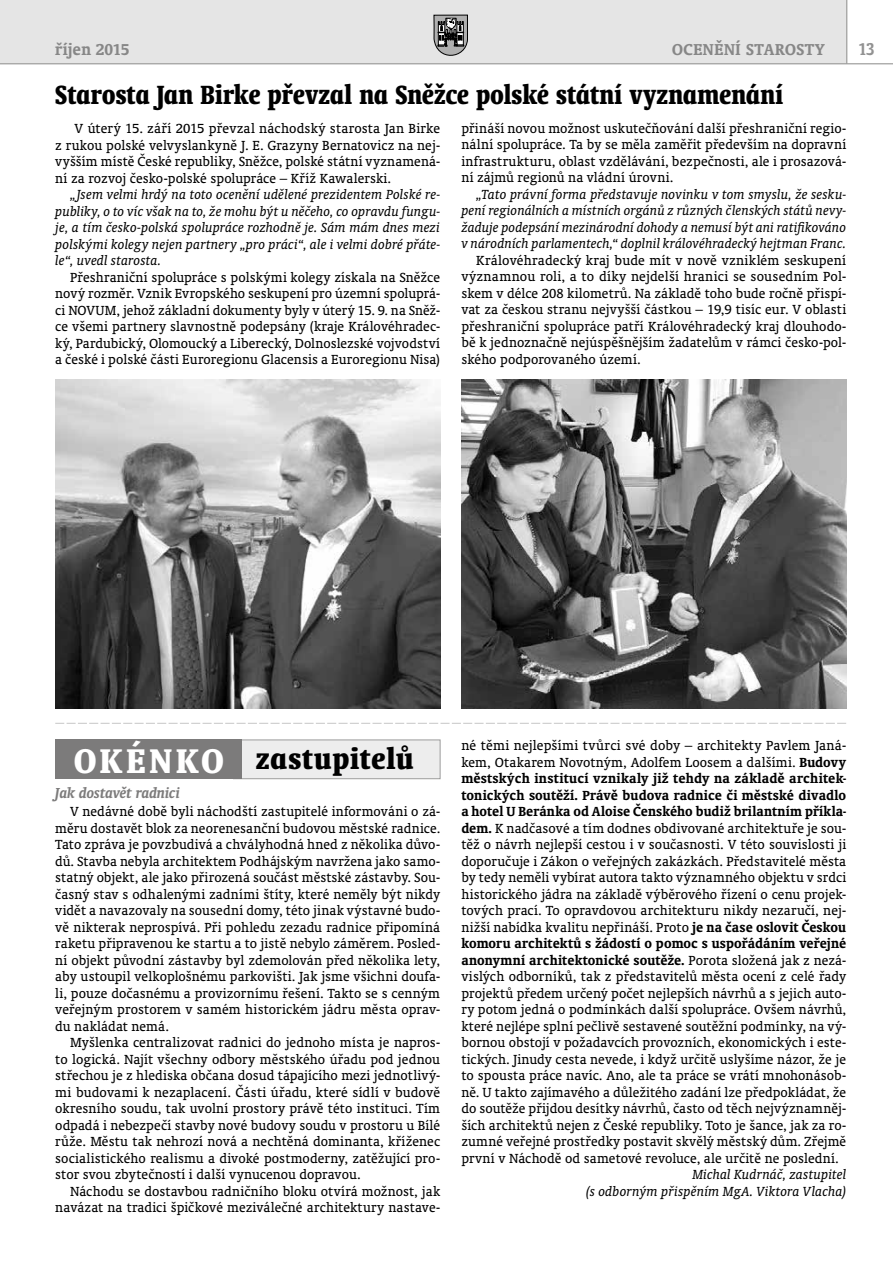
<style>
.page{position:relative;width:893px;height:1263px;background:#fff}
.page>*{position:absolute;margin:0;border:0;box-sizing:border-box;transform-origin:0 0}
.t1{font:700 condensed 33px "Oranda AT";letter-spacing:.03em;color:#000}
.t2{font:700 condensed 30px "Oranda AT";letter-spacing:.005em;color:#000;scale:.92 1}
.t3{font:700 19.5px "Oranda AT";color:#929292;scale:.9 1}
.t4{font:700 18px "Oranda AT";letter-spacing:.03em;color:#878787}
.t5{font:700 18px "Oranda AT";color:#878787}
.t6{font:italic 700 16.5px "Oranda AT";color:#7c7b7b}
.t7{font:15px/16.5px "Oranda AT";letter-spacing:.005em;color:#000;text-align:justify}
.t8{font:italic 15px/16.5px "Oranda AT";letter-spacing:.005em;color:#000;text-align:justify}
.s1{font-size:39px;color:#fff}
.s2{font-weight:700}
</style>
<div class="page">
<div style="left:0;top:0;width:847px;height:64px;background:#e5e5e5"></div>
<hr style="left:0;top:63px;width:893px;height:1px;background:#9d9d9c">
<svg style="left:434px;top:15px;width:34px;height:40px"></svg>
<hr style="left:846px;top:0;width:1px;height:64px;background:#9d9d9c">
<svg style="left:55px;top:723px;width:791px;height:1px"></svg>
<div style="left:233px;top:739px;width:207px;height:40px;background:#ededed;border:1px solid #9d9d9c"></div>
<div style="left:55px;top:739px;width:187px;height:40px;background:#7c7b7b"></div>
<img style="left:461px;top:379px;width:385px;height:329px">
<img style="left:55px;top:379px;width:385px;height:329px">
<p class="t5" style="left:55px;top:38px;width:76px">říjen 2015</p>
<p class="t4" style="left:672px;top:39px;width:154px">OCENĚNÍ STAROSTY</p>
<h3 class="t3" style="left:858px;top:38px;width:19px">13</h3>
<h2 class="t2" style="left:55px;top:77px;width:793px">Starosta Jan Birke převzal na Sněžce polské státní vyznamenání</h2>
<p class="t7" style="left:461px;top:120px;width:386px">přináší novou možnost uskutečňování další přeshraniční regio&shy;nální spolupráce. Ta by se měla zaměřit především na dopravní infrastrukturu, oblast vzdělávání, bezpečnosti, ale i prosazová&shy;ní zájmů regionů na vládní úrovni.</p>
<p class="t8" style="left:461px;top:186px;width:386px;text-indent:15px">„Tato právní forma představuje novinku v tom smyslu, že sesku&shy;pení regionálních a místních orgánů z různých členských států nevy&shy;žaduje podepsání mezinárodní dohody a nemusí být ani ratifikováno v národních parlamentech,“ doplnil královéhradecký hejtman Franc.</p>
<p class="t7" style="left:461px;top:252px;width:386px;text-indent:15px">Královéhradecký kraj bude mít v nově vzniklém seskupení významnou roli, a to díky nejdelší hranici se sousedním Pol&shy;skem v délce 208 kilometrů. Na základě toho bude ročně přispí&shy;vat za českou stranu nejvyšší částkou – 19,9 tisíc eur. V oblasti přeshraniční spolupráce patří Královéhradecký kraj dlouhodo&shy;bě k jednoznačně nejúspěšnějším žadatelům v rámci česko-pol&shy;ského podporovaného území.</p>
<p class="t7" style="left:55px;top:120px;width:386px;text-indent:19px">V úterý 15. září 2015 převzal náchodský starosta Jan Birke z rukou polské velvyslankyně J. E. Grazyny Bernatovicz na nej&shy;vyšším místě České republiky, Sněžce, polské státní vyznamená&shy;ní za rozvoj česko-polské spolupráce – Kříž Kawalerski.</p>
<p class="t8" style="left:55px;top:186px;width:386px;text-indent:15px">„Jsem velmi hrdý na toto ocenění udělené prezidentem Polské re&shy;publiky, o to víc však na to, že mohu být u něčeho, co opravdu fungu&shy;je, a tím česko-polská spolupráce rozhodně je. Sám mám dnes mezi polskými kolegy nejen partnery „pro práci“, ale i velmi dobré přáte&shy;le“, uvedl starosta.</p>
<p class="t7" style="left:55px;top:268px;width:386px;text-indent:15px">Přeshraniční spolupráce s polskými kolegy získala na Sněžce nový rozměr. Vznik Evropského seskupení pro územní spoluprá&shy;ci NOVUM, jehož základní dokumenty byly v úterý 15. 9. na Sněž&shy;ce všemi partnery slavnostně podepsány (kraje Královéhradec&shy;ký, Pardubický, Olomoucký a Liberecký, Dolnoslezské vojvodství a české i polské části Euroregionu Glacensis a Euroregionu Nisa)</p>
<h1 class="t1" style="left:74px;top:739px;width:341px"><span class="s1">OKÉNKO</span> zastupitelů</h1>
<p class="t6" style="left:55px;top:783px;width:126px">Jak dostavět radnici</p>
<p class="t7" style="left:55px;top:803px;width:386px;text-indent:15px">V nedávné době byli náchodští zastupitelé informováni o zá&shy;měru dostavět blok za neorenesanční budovou městské radnice.<br>Tato zpráva je povzbudivá a chvályhodná hned z několika důvo&shy;dů. Stavba nebyla architektem Podhájským navržena jako samo&shy;statný objekt, ale jako přirozená součást městské zástavby. Sou&shy;časný stav s odhalenými zadními štíty, které neměly být nikdy vidět a navazovaly na sousední domy, této jinak výstavné budo&shy;vě nikterak neprospívá. Při pohledu zezadu radnice připomíná raketu připravenou ke startu a to jistě nebylo záměrem. Posled&shy;ní objekt původní zástavby byl zdemolován před několika lety, aby ustoupil velkoplošnému parkovišti. Jak jsme všichni doufa&shy;li, pouze dočasnému a provizornímu řešení. Takto se s cenným veřejným prostorem v samém historickém jádru města oprav&shy;du nakládat nemá.</p>
<p class="t7" style="left:55px;top:1034px;width:386px;text-indent:15px">Myšlenka centralizovat radnici do jednoho místa je napros&shy;to logická. Najít všechny odbory městského úřadu pod jednou střechou je z hlediska občana dosud tápajícího mezi jednotlivý&shy;mi budovami k nezaplacení. Části úřadu, které sídlí v budově okresního soudu, tak uvolní prostory právě této instituci. Tím odpadá i nebezpečí stavby nové budovy soudu v prostoru u Bílé růže. Městu tak nehrozí nová a nechtěná dominanta, kříženec socialistického realismu a divoké postmoderny, zatěžující pro&shy;stor svou zbytečností i další vynucenou dopravou.</p>
<p class="t7" style="left:55px;top:1183px;width:386px;text-align:right">Náchodu se dostavbou radničního bloku otvírá možnost, jak navázat na tradici špičkové meziválečné architektury nastave-</p>
<p class="t7" style="left:461px;top:737px;width:386px">né těmi nejlepšími tvůrci své doby – architekty Pavlem Janá&shy;kem, Otakarem Novotným, Adolfem Loosem a dalšími. <span class="s2">Budovy městských institucí vznikaly již tehdy na základě architek&shy;tonických soutěží. Právě budova radnice či městské divadlo a hotel U Beránka od Aloise Čenského budiž brilantním příkla&shy;dem.</span> K nadčasové a tím dodnes obdivované architektuře je sou&shy;těž o návrh nejlepší cestou i v současnosti. V této souvislosti ji doporučuje i Zákon o veřejných zakázkách. Představitelé města by tedy neměli vybírat autora takto významného objektu v srdci historického jádra na základě výběrového řízení o cenu projek&shy;tových prací. To opravdovou architekturu nikdy nezaručí, nej&shy;nižší nabídka kvalitu nepřináší. Proto <span class="s2">je na čase oslovit Českou komoru architektů s žádostí o pomoc s uspořádáním veřejné anonymní architektonické soutěže.</span> Porota složená jak z nezá&shy;vislých odborníků, tak z představitelů města ocení z celé řady projektů předem určený počet nejlepších návrhů a s jejich auto&shy;ry potom jedná o podmínkách další spolupráce. Ovšem návrhů, které nejlépe splní pečlivě sestavené soutěžní podmínky, na vý&shy;bornou obstojí v požadavcích provozních, ekonomických i este&shy;tických. Jinudy cesta nevede, i když určitě uslyšíme názor, že je to spousta práce navíc. Ano, ale ta práce se vrátí mnohonásob&shy;ně. U takto zajímavého a důležitého zadání lze předpokládat, že do soutěže přijdou desítky návrhů, často od těch nejvýznamněj&shy;ších architektů nejen z České republiky. Toto je šance, jak za ro&shy;zumné veřejné prostředky postavit skvělý městský dům. Zřejmě první v Náchodě od sametové revoluce, ale určitě ne poslední.</p>
<p class="t8" style="left:586px;top:1166px;width:261px;text-align:right">Michal Kudrnáč, zastupitel<br>(s odborným přispěním MgA. Viktora Vlacha)</p>
</div>
